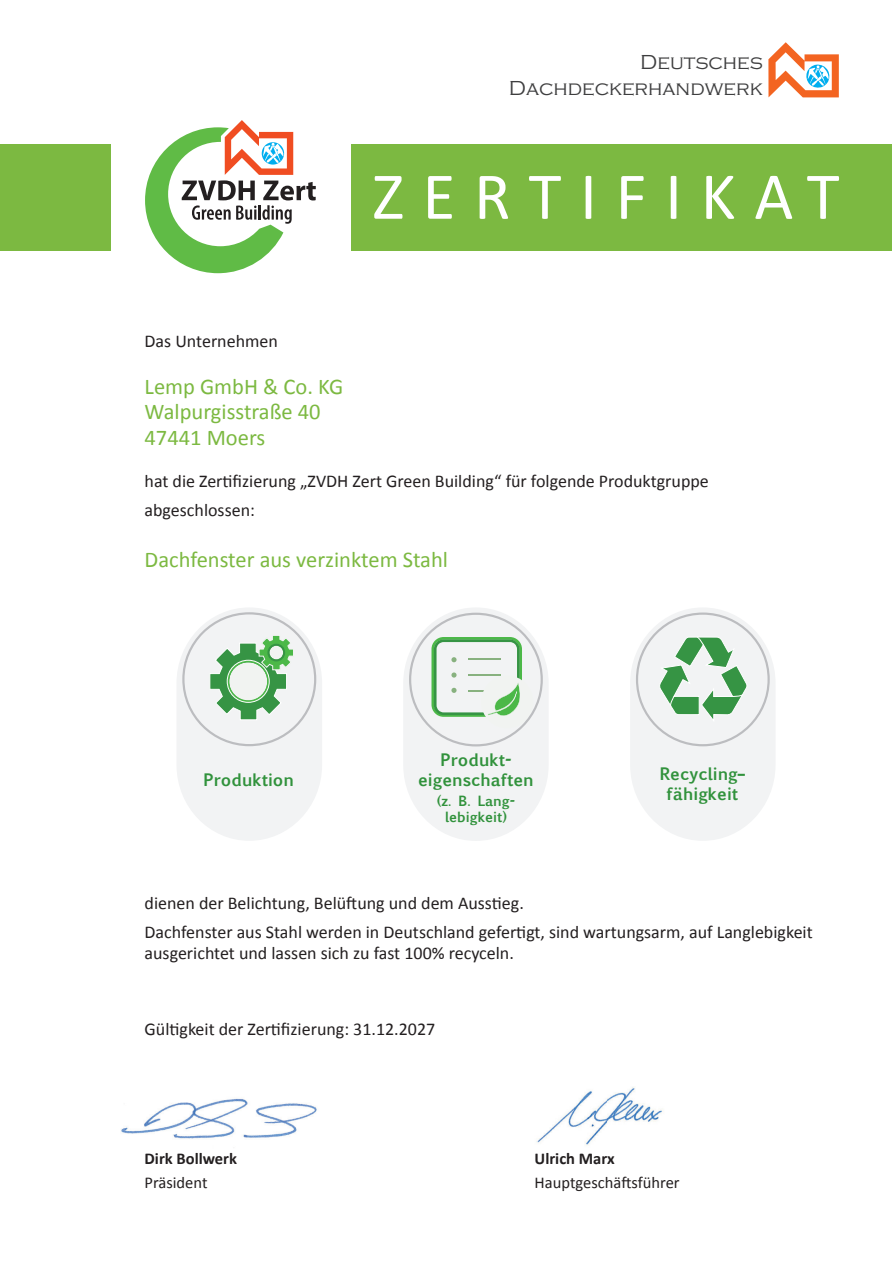
<style>
.page{position:relative;width:893px;height:1263px;background:#fff}
.page>*{position:absolute;margin:0;border:0;box-sizing:border-box;transform-origin:0 0}
.t1{font:67.5px "Calibri";letter-spacing:.275em;color:#fff}
.t2{font:22.5px/25.5px "Calibri";color:#7cb941}
.t3{font:300 21px/25.2px "Copperplate Gothic";color:#3e3e3f;text-align:right}
.t4{font:18px/29.5px "Calibri";color:#231f20}
.t5{font:700 16.5px/19.8px "Euphemia UCAS";color:#31923c;text-align:center}
.t6{font:16.5px "Calibri";color:#231f20}
.t7{font:700 16.5px "Calibri";color:#231f20}
.t8{font:700 13.5px/16.2px "Euphemia UCAS";color:#31923c;text-align:center}
</style>
<div class="page">
<div style="left:1px;top:144px;width:891px;height:107px;background:#7cb941"></div>
<svg style="left:768px;top:42px;width:71px;height:55px"></svg>
<div style="left:112px;top:134px;width:239px;height:130px;background:#fff"></div>
<svg style="left:145px;top:120px;width:171px;height:153px"></svg>
<svg style="left:403px;top:608px;width:145px;height:233px"></svg>
<svg style="left:177px;top:608px;width:145px;height:233px"></svg>
<svg style="left:630px;top:608px;width:145px;height:233px"></svg>
<img style="left:536px;top:1087px;width:127px;height:59px">
<img style="left:121px;top:1098px;width:196px;height:41px">
<p class="t3" style="left:509px;top:50px;width:256px">Deutsches<br>Dachdeckerhandwerk</p>
<h1 class="t1" style="left:372px;top:154px;width:469px">ZERTIFIKAT</h1>
<p class="t4" style="left:145px;top:326px;width:135px">Das Unternehmen</p>
<p class="t2" style="left:145px;top:373px;width:200px">Lemp GmbH &amp; Co. KG<br>Walpurgisstraße 40<br>47441 Moers</p>
<p class="t4" style="left:145px;top:465px;width:566px">hat die Zertifizierung „ZVDH Zert Green Building“ für folgende Produktgruppe abgeschlossen:</p>
<p class="t2" style="left:145px;top:546px;width:305px">Dachfenster aus verzinktem Stahl</p>
<p class="t5" style="left:418px;top:750px;width:117px">Produkt&shy;eigenschaften</p>
<p class="t8" style="left:437px;top:793px;width:79px">(z. B. Lang&shy;lebigkeit)</p>
<p class="t5" style="left:204px;top:769px;width:92px">Produktion</p>
<p class="t5" style="left:660px;top:764px;width:87px">Recycling– fähigkeit</p>
<p class="t4" style="left:145px;top:887px;width:670px">dienen der Belichtung, Belüftung und dem Ausstieg.<br>Dachfenster aus Stahl werden in Deutschland gefertigt, sind wartungsarm, auf Langlebigkeit</p>
<p class="t4" style="left:145px;top:937px;width:371px">ausgerichtet und lassen sich zu fast 100% recyceln.</p>
<p class="t4" style="left:145px;top:1013px;width:292px">Gültigkeit der Zertifizierung: 31.12.2027</p>
<p class="t7" style="left:145px;top:1147px;width:94px">Dirk Bollwerk</p>
<p class="t7" style="left:535px;top:1147px;width:82px">Ulrich Marx</p>
<p class="t6" style="left:145px;top:1172px;width:65px">Präsident</p>
<p class="t6" style="left:535px;top:1172px;width:147px">Hauptgeschäftsführer</p>
</div>
